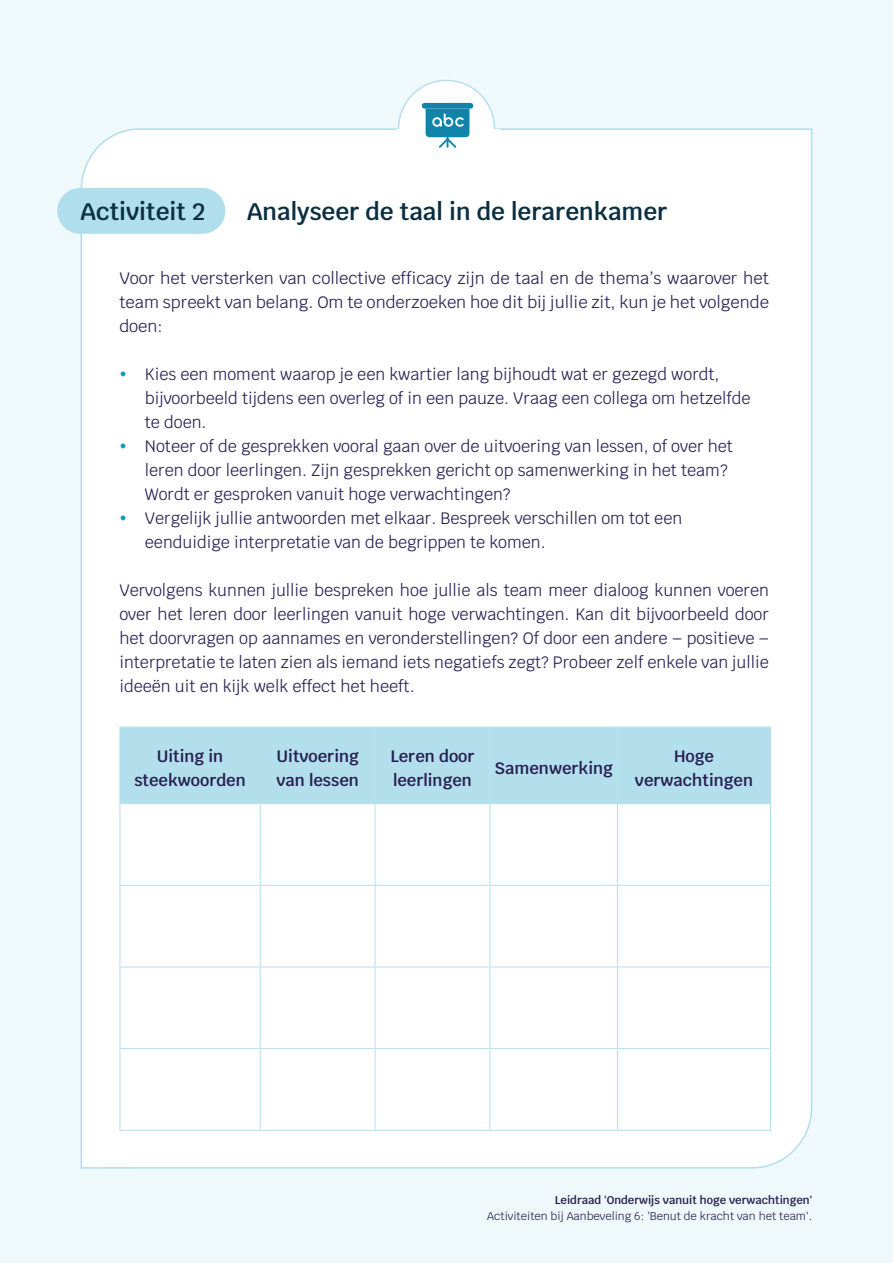
<style>
.page{position:relative;width:893px;height:1263px;background:#eff8fb}
.page>*{position:absolute;margin:0;border:0;box-sizing:border-box;transform-origin:0 0}
.t1{font:600 24px "Krub";color:#0b2f40}
.t2{font:16.5px/24px "Krub";color:#262052;text-align:justify}
.t3{font:600 16.5px/24px "Krub";color:#262052;text-align:center}
.t4{font:11.25px "Krub";color:#262052}
.t5{font:600 11.25px "Krub";color:#262052}
</style>
<div class="page">
<div style="left:80px;top:128px;width:733px;height:1041px;background:#fff"></div>
<div style="left:57px;top:188px;width:168px;height:46px;background:#b0deec;border-radius:23px"></div>
<div style="left:399px;top:81px;width:95px;height:94px;background:#fff;border-radius:50%"></div>
<div style="left:396px;top:130px;width:103px;height:19px;background:#fff"></div>
<div style="left:120px;top:728px;width:497px;height:75px;background:#b3dfec"></div>
<div style="left:617px;top:727px;width:153px;height:77px;background:#b3dfec"></div>
<hr style="left:119px;top:727px;width:141px;height:1px;background:#b6e0ec">
<hr style="left:119px;top:728px;width:1px;height:75px;background:#b6e0ec">
<hr style="left:260px;top:727px;width:115px;height:1px;background:#b6e0ec">
<hr style="left:260px;top:728px;width:1px;height:75px;background:#b6e0ec">
<hr style="left:375px;top:727px;width:115px;height:1px;background:#b6e0ec">
<hr style="left:375px;top:728px;width:1px;height:75px;background:#b6e0ec">
<hr style="left:490px;top:727px;width:127px;height:1px;background:#b6e0ec">
<hr style="left:489px;top:728px;width:1px;height:75px;background:#b6e0ec">
<hr style="left:617px;top:727px;width:154px;height:1px;background:#b6e0ec">
<hr style="left:770px;top:728px;width:1px;height:75px;background:#b6e0ec">
<hr style="left:119px;top:803px;width:141px;height:1px;background:#b6e0ec">
<hr style="left:119px;top:804px;width:1px;height:81px;background:#b6e0ec">
<hr style="left:260px;top:803px;width:115px;height:1px;background:#b6e0ec">
<hr style="left:260px;top:804px;width:1px;height:81px;background:#b6e0ec">
<hr style="left:375px;top:803px;width:115px;height:1px;background:#b6e0ec">
<hr style="left:375px;top:804px;width:1px;height:81px;background:#b6e0ec">
<hr style="left:490px;top:803px;width:127px;height:1px;background:#b6e0ec">
<hr style="left:489px;top:804px;width:1px;height:81px;background:#b6e0ec">
<hr style="left:617px;top:803px;width:154px;height:1px;background:#b6e0ec">
<hr style="left:617px;top:804px;width:1px;height:81px;background:#b6e0ec">
<hr style="left:770px;top:804px;width:1px;height:81px;background:#b6e0ec">
<hr style="left:119px;top:885px;width:141px;height:1px;background:#b6e0ec">
<hr style="left:119px;top:886px;width:1px;height:80px;background:#b6e0ec">
<hr style="left:260px;top:885px;width:115px;height:1px;background:#b6e0ec">
<hr style="left:260px;top:886px;width:1px;height:80px;background:#b6e0ec">
<hr style="left:375px;top:885px;width:115px;height:1px;background:#b6e0ec">
<hr style="left:375px;top:886px;width:1px;height:80px;background:#b6e0ec">
<hr style="left:490px;top:885px;width:128px;height:1px;background:#b6e0ec">
<hr style="left:489px;top:886px;width:1px;height:80px;background:#b6e0ec">
<hr style="left:617px;top:886px;width:1px;height:80px;background:#b6e0ec">
<hr style="left:770px;top:886px;width:1px;height:80px;background:#b6e0ec">
<hr style="left:618px;top:885px;width:153px;height:1px;background:#b6e0ec">
<hr style="left:119px;top:966px;width:141px;height:1px;background:#b6e0ec">
<hr style="left:119px;top:967px;width:1px;height:81px;background:#b6e0ec">
<hr style="left:260px;top:966px;width:115px;height:1px;background:#b6e0ec">
<hr style="left:260px;top:967px;width:1px;height:81px;background:#b6e0ec">
<hr style="left:375px;top:966px;width:115px;height:1px;background:#b6e0ec">
<hr style="left:375px;top:967px;width:1px;height:81px;background:#b6e0ec">
<hr style="left:490px;top:966px;width:127px;height:1px;background:#b6e0ec">
<hr style="left:489px;top:967px;width:1px;height:81px;background:#b6e0ec">
<hr style="left:617px;top:966px;width:154px;height:1px;background:#b6e0ec">
<hr style="left:617px;top:967px;width:1px;height:81px;background:#b6e0ec">
<hr style="left:770px;top:967px;width:1px;height:81px;background:#b6e0ec">
<hr style="left:119px;top:1048px;width:141px;height:1px;background:#b6e0ec">
<hr style="left:119px;top:1049px;width:1px;height:81px;background:#b6e0ec">
<hr style="left:260px;top:1048px;width:115px;height:1px;background:#b6e0ec">
<hr style="left:260px;top:1049px;width:1px;height:81px;background:#b6e0ec">
<hr style="left:375px;top:1048px;width:115px;height:1px;background:#b6e0ec">
<hr style="left:375px;top:1049px;width:1px;height:81px;background:#b6e0ec">
<hr style="left:490px;top:1048px;width:127px;height:1px;background:#b6e0ec">
<hr style="left:489px;top:1049px;width:1px;height:81px;background:#b6e0ec">
<hr style="left:617px;top:1048px;width:154px;height:1px;background:#b6e0ec">
<hr style="left:617px;top:1049px;width:1px;height:81px;background:#b6e0ec">
<hr style="left:770px;top:1049px;width:1px;height:81px;background:#b6e0ec">
<hr style="left:119px;top:1130px;width:141px;height:1px;background:#b6e0ec">
<hr style="left:260px;top:1130px;width:115px;height:1px;background:#b6e0ec">
<hr style="left:375px;top:1130px;width:115px;height:1px;background:#b6e0ec">
<hr style="left:490px;top:1130px;width:127px;height:1px;background:#b6e0ec">
<hr style="left:617px;top:1130px;width:154px;height:1px;background:#b6e0ec">
<svg style="left:397px;top:79px;width:99px;height:76px"></svg>
<svg style="left:121px;top:372px;width:4px;height:4px"></svg>
<svg style="left:121px;top:444px;width:4px;height:4px"></svg>
<svg style="left:121px;top:516px;width:4px;height:4px"></svg>
<h1 class="t1" style="left:81px;top:197px;width:126px">Activiteit 2</h1>
<h1 class="t1" style="left:247px;top:197px;width:422px">Analyseer de taal in de lerarenkamer</h1>
<p class="t2" style="left:119px;top:266px;width:651px">Voor het versterken van collective efficacy zijn de taal en de thema’s waarover het team spreekt van belang. Om te onderzoeken hoe dit bij jullie zit, kun je het volgende doen:</p>
<p class="t2" style="left:145px;top:362px;width:607px;text-align:left">Kies een moment waarop je een kwartier lang bijhoudt wat er gezegd wordt, bijvoorbeeld tijdens een overleg of in een pauze. Vraag een collega om hetzelfde te doen.<br>Noteer of de gesprekken vooral gaan over de uitvoering van lessen, of over het leren door leerlingen. Zijn gesprekken gericht op samenwerking in het team?<br>Wordt er gesproken vanuit hoge verwachtingen?<br>Vergelijk jullie antwoorden met elkaar. Bespreek verschillen om tot een eenduidige interpretatie van de begrippen te komen.</p>
<p class="t2" style="left:119px;top:578px;width:651px">Vervolgens kunnen jullie bespreken hoe jullie als team meer dialoog kunnen voeren over het leren door leerlingen vanuit hoge verwachtingen. Kan dit bijvoorbeeld door het doorvragen op aannames en veronderstellingen? Of door een andere – positieve – interpretatie te laten zien als iemand iets negatiefs zegt? Probeer zelf enkele van jullie ideeën uit en kijk welk effect het heeft.</p>
<p class="t3" style="left:134px;top:744px;width:113px">Uiting in steekwoorden</p>
<p class="t3" style="left:276px;top:744px;width:84px;text-align:left">Uitvoering van lessen</p>
<p class="t3" style="left:390px;top:744px;width:86px;text-align:left">Leren door leerlingen</p>
<p class="t3" style="left:495px;top:756px;width:120px">Samenwerking</p>
<p class="t3" style="left:635px;top:744px;width:120px">Hoge verwachtingen</p>
<p class="t5" style="left:555px;top:1193px;width:259px">Leidraad 'Onderwijs vanuit hoge verwachtingen'</p>
<p class="t4" style="left:487px;top:1207px;width:326px">Activiteiten bij Aanbeveling 6: 'Benut de kracht van het team'.</p>
</div>
